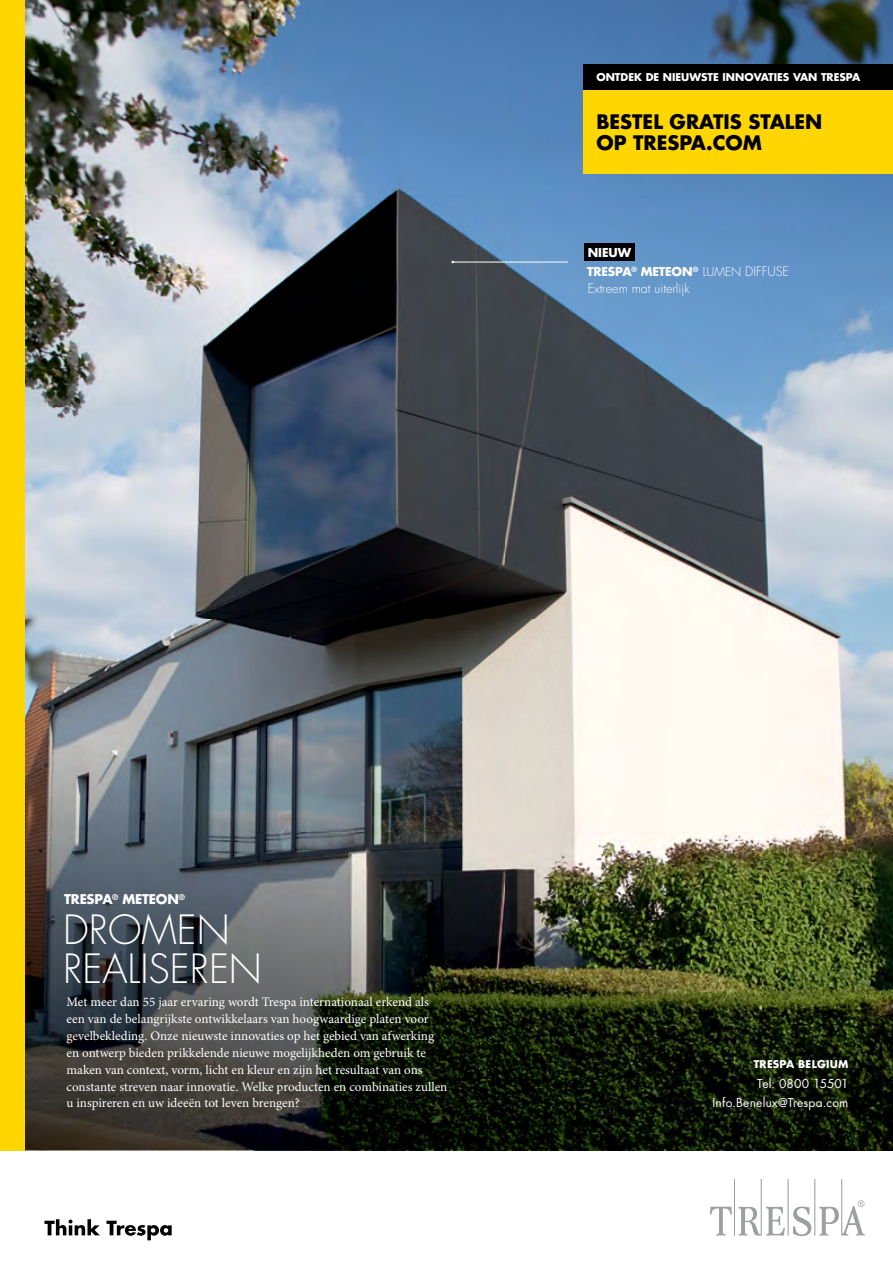
<style>
.page{position:relative;width:893px;height:1263px;background:#fff}
.page>*{position:absolute;margin:0;border:0;box-sizing:border-box;transform-origin:0 0}
.t1{font:300 39.3px/39.3px "Futura Std";color:#fff}
.t2{font:700 19.5px/21px "Futura Std";color:#000}
.t3{font:13.05px/16.8px "Minion Pro";color:#fff}
.t4{font:700 13.05px "Futura Std";letter-spacing:-.015em;color:#fff}
.t5{font:300 12.6px "Futura Std";color:#fff}
.t6{font:12px/19.5px "Futura Std";letter-spacing:.02em;color:#fff;text-align:right}
.t7{font:700 12px/19.5px "Futura Std";letter-spacing:-.01em;color:#fff}
.t8{font:700 10.5px "Futura Std";color:#fff}
.t9{font:700 10.5px "Futura Std";letter-spacing:.02em;color:#fff}
.s1{font-weight:300}
.s2{font-weight:300;font-size:12.6px}
</style>
<div class="page">
<img style="left:0;top:1150px;width:893px;height:1px">
<img style="left:24px;top:0;width:869px;height:1150px">
<svg style="left:710px;top:1179px;width:155px;height:57px"></svg>
<div style="left:0;top:0;width:24px;height:1150px;background:#ffd600"></div>
<svg style="left:44px;top:1219px;width:56px;height:16px"></svg>
<svg style="left:106px;top:1221px;width:66px;height:19px"></svg>
<hr style="left:453px;top:262px;width:115px;height:1px;background:#fff">
<div style="left:584px;top:89px;width:309px;height:85px;background:#ffd600"></div>
<div style="left:584px;top:243px;width:51px;height:18px;background:#000"></div>
<div style="left:584px;top:64px;width:309px;height:25px;background:#000"></div>
<p class="t8" style="left:596px;top:70px;width:265px">ONTDEK DE NIEUWSTE INNOVATIES VAN TRESPA</p>
<h2 class="t2" style="left:596px;top:111px;width:227px">BESTEL GRATIS STALEN<br>OP TRESPA.COM</h2>
<p class="t7" style="left:587px;top:243px;width:203px">NIEUW<br>TRESPA<sup>®</sup> METEON<sup>®</sup> <span class="s1">LUMEN</span> <span class="s2">DIFFUSE</span></p>
<p class="t5" style="left:588px;top:281px;width:104px">Extreem mat uiterlijk</p>
<p class="t4" style="left:64px;top:891px;width:122px">TRESPA<sup>®</sup> METEON<sup>®</sup></p>
<h1 class="t1" style="left:63px;top:911px;width:200px">DROMEN<br>REALISEREN</h1>
<p class="t3" style="left:67px;top:994px;width:382px">Met meer dan 55 jaar ervaring wordt Trespa internationaal erkend als een van de belangrijkste ontwikkelaars van hoogwaardige platen voor gevelbekleding. Onze nieuwste innovaties op het gebied van afwerking en ontwerp bieden prikkelende nieuwe mogelijkheden om gebruik te maken van context, vorm, licht en kleur en zijn het resultaat van ons constante streven naar innovatie. Welke producten en combinaties zullen u inspireren en uw ideeën tot leven brengen?</p>
<p class="t9" style="left:754px;top:1057px;width:96px">TRESPA BELGIUM</p>
<p class="t6" style="left:712px;top:1074px;width:137px">Tel: 0800 15501<br>Info.Benelux@Trespa.com</p>
</div>
